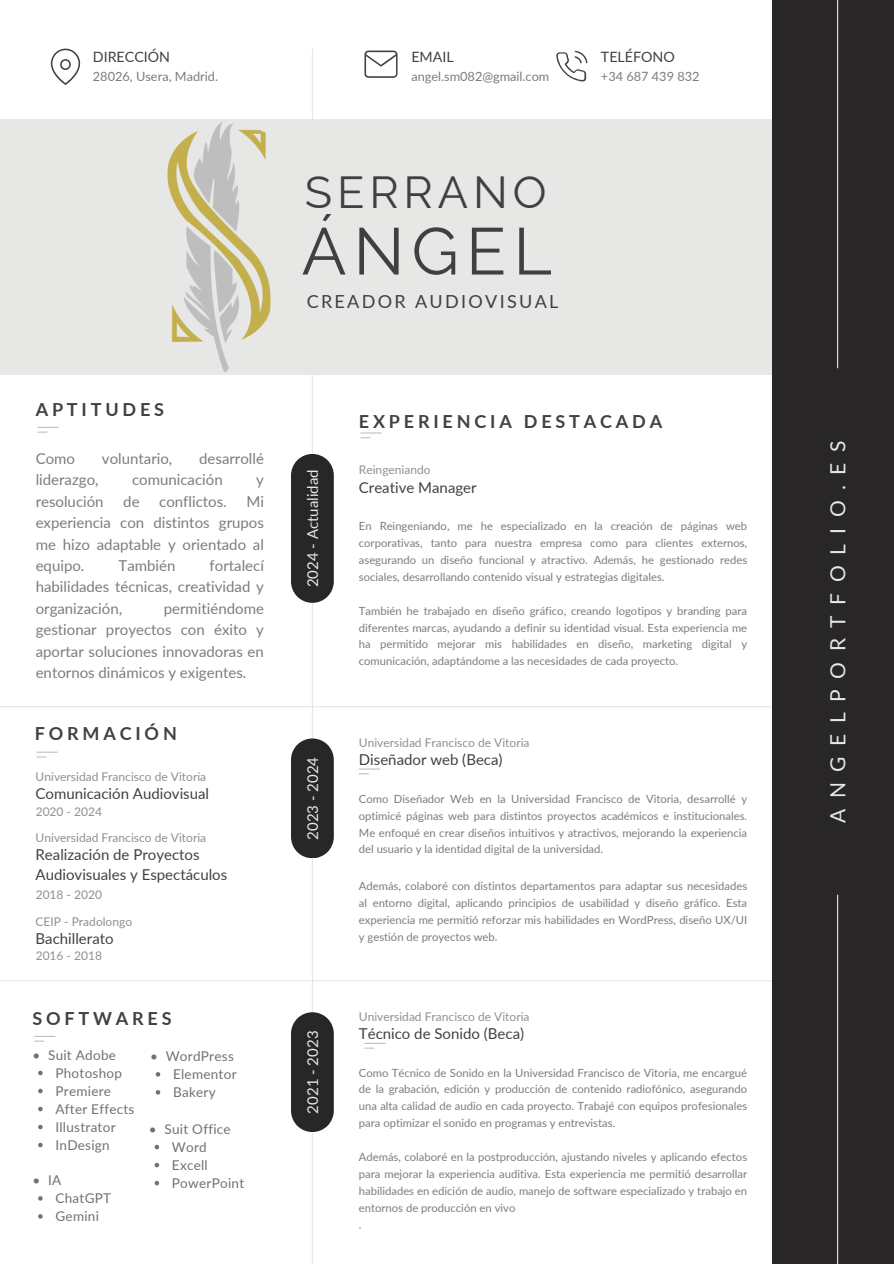
<style>
.page{position:relative;width:894px;height:1264px;background:#fff}
.page>*{position:absolute;margin:0;border:0;box-sizing:border-box;transform-origin:0 0}
.t1{font:66px "Raleway";letter-spacing:.11em;color:#3f4042}
.t2{font:45px "Raleway";letter-spacing:.11em;color:#3f4042}
.t3{font:21px "Lato";letter-spacing:.5em;color:#e7e7e6}
.t4{font:700 18px "Lato";letter-spacing:.21em;color:#3f4143}
.t5{font:18px "Lato";letter-spacing:.13em;color:#3f4042}
.t6{font:15px/21.3px "Lato";color:#7b7c7c;text-align:justify}
.t7{font:15px/20.2px "Lato";color:#3f4143}
.t8{font:15px "Lato";color:#e7e7e6}
.t9{font:14.25px "Lato";color:#3f4143}
.t10{font:13.5px "Lato";letter-spacing:.02em;color:#707171}
.t11{font:12.75px "Lato";color:#7b7c7c}
.t12{font:12px "Lato";color:#909090}
.t13{font:11.25px/16.8px "Lato";color:#7b7c7c;text-align:justify}
</style>
<div class="page">
<svg style="left:556px;top:51px;width:31px;height:30px"></svg>
<svg style="left:51px;top:49px;width:29px;height:36px"></svg>
<svg style="left:364px;top:51px;width:33px;height:27px"></svg>
<hr style="left:312px;top:49px;width:1px;height:1214px;background:#e7e7e6">
<hr style="left:0;top:706px;width:782px;height:1px;background:#e7e7e6">
<hr style="left:0;top:980px;width:782px;height:1px;background:#e7e7e6">
<div style="left:0;top:119px;width:773px;height:256px;background:#e7e7e6"></div>
<div style="left:772px;top:0;width:121px;height:1263px;background:#292627"></div>
<hr style="left:836px;top:0;width:1px;height:368px;background:#e7e7e6">
<hr style="left:836px;top:894px;width:1px;height:369px;background:#e7e7e6">
<img style="left:104px;top:122px;width:230px;height:250px;border-radius:50%">
<svg style="left:291px;top:454px;width:43px;height:148px;background:#363334"></svg>
<svg style="left:291px;top:738px;width:43px;height:120px;background:#3a3738"></svg>
<svg style="left:38px;top:1070px;width:5px;height:5px"></svg>
<svg style="left:38px;top:1088px;width:5px;height:5px"></svg>
<svg style="left:38px;top:1106px;width:5px;height:5px"></svg>
<svg style="left:38px;top:1124px;width:5px;height:5px"></svg>
<svg style="left:38px;top:1142px;width:5px;height:5px"></svg>
<svg style="left:291px;top:1012px;width:43px;height:119px;background:#393637"></svg>
<svg style="left:360px;top:432px;width:21px;height:6px"></svg>
<svg style="left:37px;top:427px;width:22px;height:5px"></svg>
<svg style="left:37px;top:751px;width:21px;height:6px"></svg>
<svg style="left:34px;top:1036px;width:21px;height:5px"></svg>
<svg style="left:156px;top:1072px;width:4px;height:4px"></svg>
<svg style="left:156px;top:1090px;width:4px;height:4px"></svg>
<svg style="left:154px;top:1144px;width:5px;height:5px"></svg>
<svg style="left:154px;top:1162px;width:5px;height:5px"></svg>
<svg style="left:154px;top:1180px;width:5px;height:5px"></svg>
<svg style="left:38px;top:1196px;width:5px;height:4px"></svg>
<svg style="left:38px;top:1214px;width:5px;height:4px"></svg>
<svg style="left:359px;top:768px;width:21px;height:6px"></svg>
<svg style="left:364px;top:1043px;width:21px;height:5px"></svg>
<h6 class="t9" style="left:93px;top:48px;width:79px">DIRECCIÓN</h6>
<h6 class="t9" style="left:411px;top:48px;width:44px">EMAIL</h6>
<p class="t11" style="left:411px;top:68px;width:140px">angel.sm082@gmail.com</p>
<p class="t11" style="left:600px;top:68px;width:100px">+34 687 439 832</p>
<p class="t9" style="left:600px;top:48px;width:75px">TELÉFONO</p>
<p class="t11" style="left:93px;top:68px;width:127px">28026, Usera, Madrid.</p>
<p class="t2" style="left:305px;top:165px;width:243px">SERRANO</p>
<p class="t1" style="left:301px;top:212px;width:251px">ÁNGEL</p>
<p class="t4" style="left:36px;top:398px;width:130px">APTITUDES</p>
<h5 class="t6" style="left:36px;top:447px;width:41px">Como</h5>
<h5 class="t6" style="left:102px;top:447px;width:72px">voluntario,</h5>
<h5 class="t6" style="left:199px;top:447px;width:66px">desarrollé</h5>
<h5 class="t6" style="left:36px;top:469px;width:64px">liderazgo,</h5>
<h5 class="t6" style="left:132px;top:469px;width:92px">comunicación</h5>
<h5 class="t6" style="left:256px;top:469px;width:9px">y</h5>
<h5 class="t6" style="left:36px;top:490px;width:69px">resolución</h5>
<h5 class="t6" style="left:123px;top:490px;width:18px">de</h5>
<h5 class="t6" style="left:159px;top:490px;width:69px">conflictos.</h5>
<h5 class="t6" style="left:36px;top:490px;width:230px;text-indent:211px">Mi experiencia con distintos grupos me hizo adaptable y orientado al equipo.</h5>
<h5 class="t6" style="left:36px;top:554px;width:230px;text-indent:174px">fortalecí habilidades técnicas, creatividad y organización,</h5>
<h5 class="t6" style="left:118px;top:554px;width:58px">También</h5>
<h5 class="t6" style="left:36px;top:597px;width:230px;text-indent:128px">permitiéndome gestionar proyectos con éxito y aportar soluciones innovadoras en entornos dinámicos y exigentes.</h5>
<p class="t4" style="left:35px;top:722px;width:143px">FORMACIÓN</p>
<p class="t12" style="left:36px;top:769px;width:172px">Universidad Francisco de Vitoria</p>
<p class="t7" style="left:36px;top:783px;width:175px">Comunicación Audiovisual</p>
<p class="t12" style="left:36px;top:803px;width:68px">2020 - 2024</p>
<p class="t12" style="left:36px;top:829px;width:172px">Universidad Francisco de Vitoria</p>
<p class="t7" style="left:36px;top:844px;width:193px">Realización de Proyectos<br>Audiovisuales y Espectáculos</p>
<p class="t12" style="left:36px;top:887px;width:68px">2018 - 2020</p>
<h4 class="t12" style="left:36px;top:913px;width:98px">CEIP - Pradolongo</h4>
<h4 class="t7" style="left:36px;top:928px;width:80px">Bachillerato</h4>
<p class="t12" style="left:36px;top:948px;width:68px">2016 - 2018</p>
<p class="t4" style="left:32px;top:1006px;width:141px">SOFTWARES</p>
<p class="t10" style="left:150px;top:1047px;width:85px">• WordPress</p>
<p class="t10" style="left:173px;top:1065px;width:65px">Elementor</p>
<p class="t10" style="left:173px;top:1083px;width:44px">Bakery</p>
<h4 class="t10" style="left:149px;top:1120px;width:83px">• Suit Office</h4>
<p class="t10" style="left:172px;top:1138px;width:36px">Word</p>
<p class="t10" style="left:172px;top:1156px;width:37px">Excell</p>
<p class="t10" style="left:32px;top:1171px;width:9px">•</p>
<p class="t10" style="left:172px;top:1174px;width:74px">PowerPoint</p>
<p class="t10" style="left:32px;top:1046px;width:85px">• Suit Adobe</p>
<p class="t10" style="left:55px;top:1064px;width:68px">Photoshop</p>
<p class="t10" style="left:55px;top:1082px;width:57px">Premiere</p>
<p class="t10" style="left:55px;top:1100px;width:80px">After Effects</p>
<p class="t10" style="left:55px;top:1118px;width:62px">Illustrator</p>
<p class="t10" style="left:55px;top:1136px;width:56px">InDesign</p>
<p class="t10" style="left:48px;top:1171px;width:15px">IA</p>
<p class="t10" style="left:55px;top:1189px;width:57px">ChatGPT</p>
<p class="t10" style="left:55px;top:1207px;width:45px">Gemini</p>
<h6 class="t5" style="left:306px;top:290px;width:253px">CREADOR AUDIOVISUAL</h6>
<p class="t8" style="left:303px;top:587px;width:119px;rotate:-90deg">2024 - Actualidad</p>
<p class="t8" style="left:303px;top:839px;width:84px;rotate:-90deg">2023 - 2024</p>
<p class="t8" style="left:303px;top:1113px;width:84px;rotate:-90deg">2021 - 2023</p>
<p class="t4" style="left:359px;top:410px;width:305px">EXPERIENCIA DESTACADA</p>
<p class="t12" style="left:359px;top:462px;width:73px">Reingeniando</p>
<p class="t7" style="left:359px;top:477px;width:119px">Creative Manager</p>
<h2 class="t13" style="left:359px;top:517px;width:389px">En Reingeniando, me he especializado en la creación de páginas web corporativas, tanto para nuestra empresa como para clientes externos, asegurando un diseño funcional y atractivo. Además, he gestionado redes sociales, desarrollando contenido visual y estrategias digitales.</h2>
<h1 class="t13" style="left:359px;top:602px;width:389px">También he trabajado en diseño gráfico, creando logotipos y branding para diferentes marcas, ayudando a definir su identidad visual. Esta experiencia me ha permitido mejorar mis habilidades en diseño, marketing digital y comunicación, adaptándome a las necesidades de cada proyecto.</h1>
<p class="t12" style="left:359px;top:735px;width:172px">Universidad Francisco de Vitoria</p>
<h4 class="t7" style="left:359px;top:749px;width:145px">Diseñador web (Beca)</h4>
<p class="t13" style="left:359px;top:790px;width:390px">Como Diseñador Web en la Universidad Francisco de Vitoria, desarrollé y optimicé páginas web para distintos proyectos académicos e institucionales.<br>Me enfoqué en crear diseños intuitivos y atractivos, mejorando la experiencia del usuario y la identidad digital de la universidad.</p>
<p class="t13" style="left:359px;top:877px;width:390px">Además, colaboré con distintos departamentos para adaptar sus necesidades al entorno digital, aplicando principios de usabilidad y diseño gráfico. Esta experiencia me permitió reforzar mis habilidades en WordPress, diseño UX/UI y gestión de proyectos web.</p>
<p class="t12" style="left:359px;top:1008px;width:172px">Universidad Francisco de Vitoria</p>
<p class="t7" style="left:359px;top:1023px;width:167px">Técnico de Sonido (Beca)</p>
<p class="t13" style="left:359px;top:1063px;width:390px">Como Técnico de Sonido en la Universidad Francisco de Vitoria, me encargué de la grabación, edición y producción de contenido radiofónico, asegurando una alta calidad de audio en cada proyecto. Trabajé con equipos profesionales para optimizar el sonido en programas y entrevistas.</p>
<p class="t13" style="left:359px;top:1148px;width:390px">Además, colaboré en la postproducción, ajustando niveles y aplicando efectos para mejorar la experiencia auditiva. Esta experiencia me permitió desarrollar habilidades en edición de audio, manejo de software especializado y trabajo en entornos de producción en vivo</p>
<p class="t13" style="left:359px;top:1215px;width:4px">.</p>
<p class="t3" style="left:824px;top:822px;width:383px;rotate:-90deg">ANGELPORTFOLIO.ES</p>
</div>
